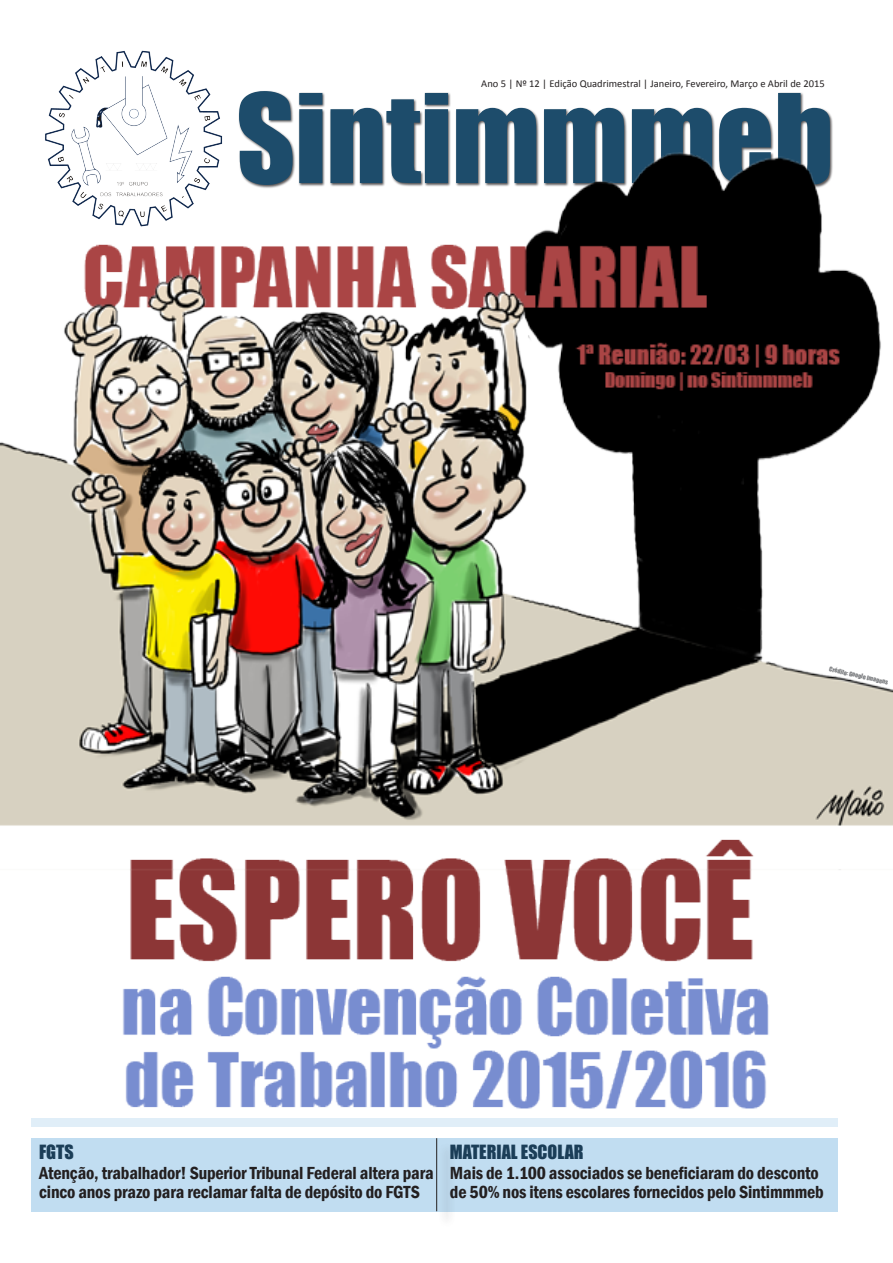
<style>
.page{position:relative;width:893px;height:1263px;background:#fff}
.page>*{position:absolute;margin:0;border:0;box-sizing:border-box;transform-origin:0 0}
.t1{font:114px "Impact";color:#1d4c6b}
.t2{font:600 condensed 18px/19.5px "Franklin Gothic";letter-spacing:-.01em;color:#231f20}
.t3{font:18px "Impact";color:#1b3e58}
.t4{font:10.5px "Calibri";color:#231f20}
.t5{font:6px "Impact";color:#7a7c7f}
</style>
<div class="page">
<div style="left:31px;top:1138px;width:807px;height:73px;background:#c1ddf1"></div>
<div style="left:438px;top:1142px;width:18px;height:87px;background:#231f20;opacity:.75"></div>
<hr style="left:436px;top:1138px;width:1px;height:73px;background:#231f20">
<div style="left:31px;top:1118px;width:807px;height:9px;background:#e0eef8"></div>
<img style="left:0;top:50px;width:893px;height:1059px">
<p class="t4" style="left:481px;top:77px;width:345px">Ano 5 | Nº 12 | Edição Quadrimestral | Janeiro, Fevereiro, Março e Abril de 2015</p>
<h1 class="t1" style="left:236px;top:50px;width:599px">Sintimmmeb</h1>
<p class="t5" style="left:830px;top:664px;width:62px;rotate:13deg">Crédito: Google Imagens</p>
<p class="t3" style="left:39px;top:1138px;width:36px">FGTS</p>
<p class="t2" style="left:39px;top:1162px;width:396px">Atenção, trabalhador! Superior Tribunal Federal altera para cinco anos prazo para reclamar falta de depósito do FGTS</p>
<p class="t3" style="left:450px;top:1138px;width:135px">MATERIAL ESCOLAR</p>
<p class="t2" style="left:450px;top:1162px;width:375px">Mais de 1.100 associados se beneficiaram do desconto de 50% nos itens escolares fornecidos pelo Sintimmmeb</p>
</div>
